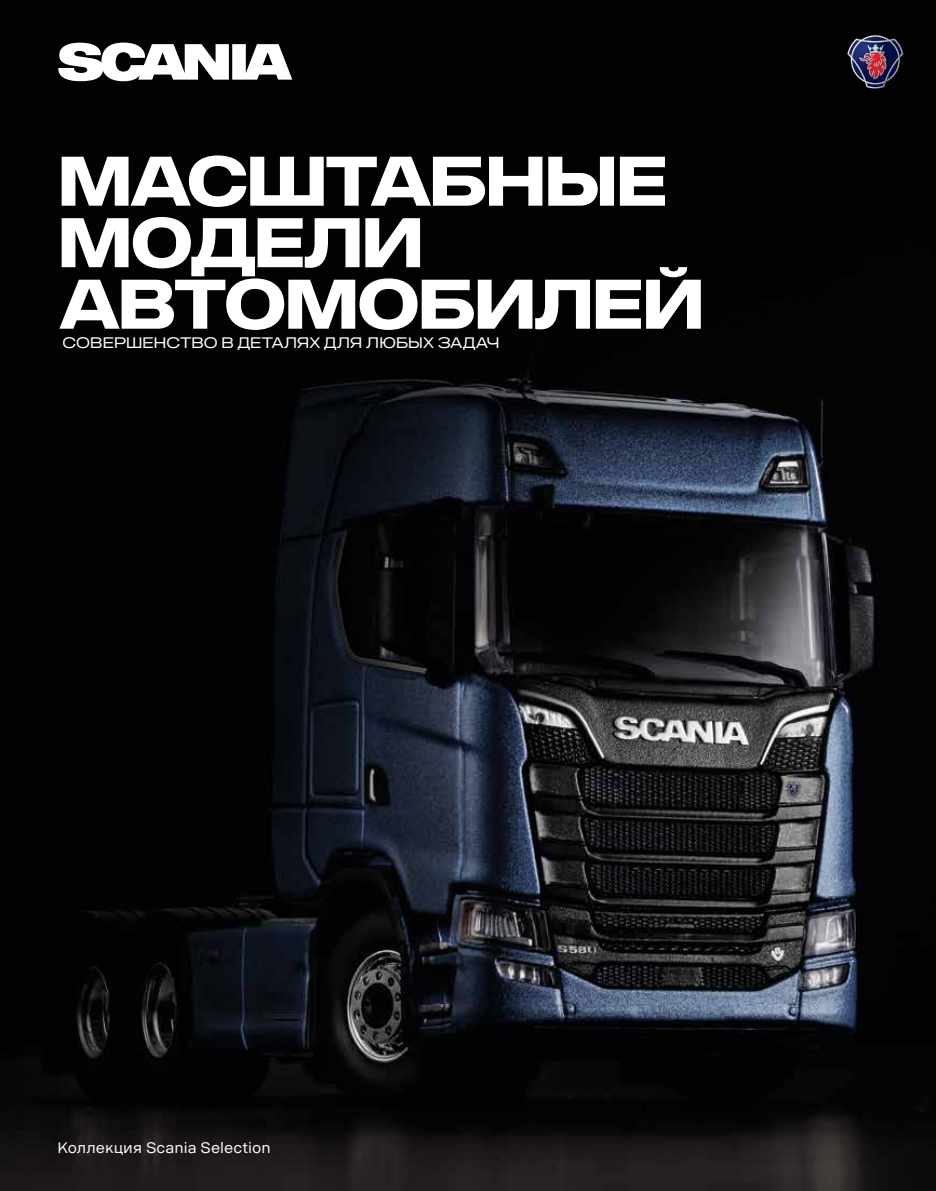
<style>
.page{position:relative;width:936px;height:1191px;background:#fff}
.page>*{position:absolute;margin:0;border:0;box-sizing:border-box;transform-origin:0 0}
.t1{font:700 69px/61.5px "Scania Sans CY Headline";letter-spacing:.005em;color:#fff}
.t2{font:15px "Scania Sans CY Headline";letter-spacing:.015em;color:#fff}
.t3{font:15px "Scania Sans CY";letter-spacing:.005em;color:#fff}
</style>
<div class="page">
<img style="left:0;top:0;width:935px;height:1191px">
<svg style="left:58px;top:43px;width:234px;height:38px"></svg>
<img style="left:847px;top:35px;width:56px;height:54px">
<h1 class="t1" style="left:60px;top:150px;width:644px">Масштабные модели автомобилей</h1>
<p class="t2" style="left:62px;top:333px;width:438px">Совершенство в деталях для любых задач</p>
<p class="t3" style="left:57px;top:1138px;width:215px">Коллекция Scania Selection</p>
</div>
